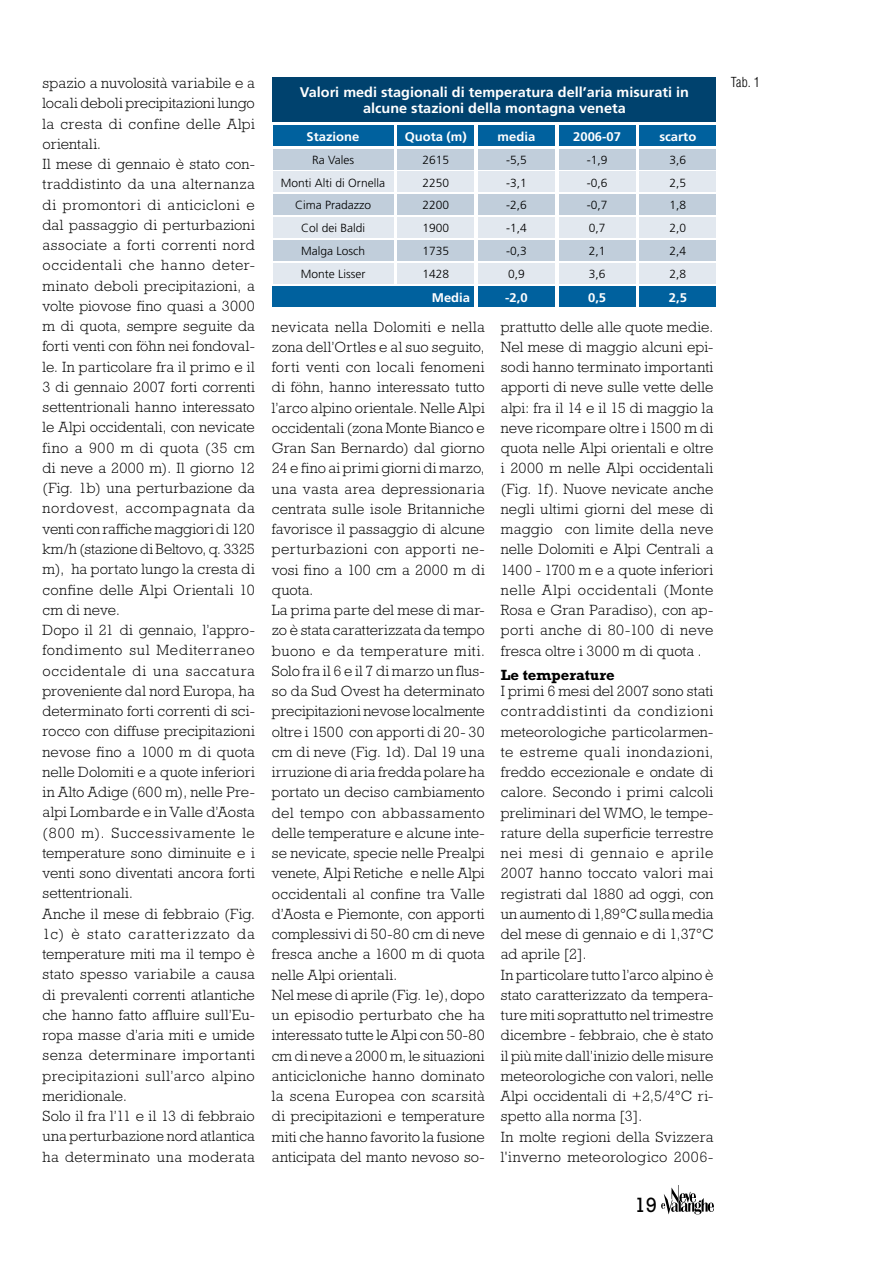
<style>
.page{position:relative;width:893px;height:1263px;background:#fff}
.page>*{position:absolute;margin:0;border:0;box-sizing:border-box;transform-origin:0 0}
.t1{font:21px "Rockwell";color:#000}
.t2{font:300 15px/20.2px "Rockwell";letter-spacing:.015em;color:#000}
.t3{font:700 15px "Rockwell";color:#000}
.t4{font:700 13.95px/16.8px "Frutiger";color:#fff;text-align:center;scale:1.04 1}
.t5{font:300 condensed 13.5px "Helvetica";color:#000}
.t6{font:700 12.6px "Frutiger";color:#fff;scale:1.04 1}
.t7{font:300 11.85px/22.8px "Frutiger";color:#000;text-align:justify}
</style>
<div class="page">
<svg style="left:661px;top:1185px;width:53px;height:29px"></svg>
<div style="left:273px;top:125px;width:120px;height:21px;background:#00619e"></div>
<div style="left:273px;top:286px;width:201px;height:21px;background:#00619e"></div>
<div style="left:273px;top:149px;width:120px;height:20px;background:#c1cedb"></div>
<div style="left:273px;top:172px;width:120px;height:20px;background:#e2e8ef"></div>
<div style="left:273px;top:194px;width:120px;height:21px;background:#c1cedb"></div>
<div style="left:273px;top:217px;width:120px;height:21px;background:#e2e8ef"></div>
<div style="left:273px;top:240px;width:120px;height:21px;background:#c1cedb"></div>
<div style="left:273px;top:263px;width:120px;height:21px;background:#e2e8ef"></div>
<div style="left:397px;top:125px;width:77px;height:21px;background:#00619e"></div>
<div style="left:397px;top:149px;width:77px;height:20px;background:#c1cedb"></div>
<div style="left:397px;top:172px;width:77px;height:20px;background:#e2e8ef"></div>
<div style="left:397px;top:194px;width:77px;height:21px;background:#c1cedb"></div>
<div style="left:397px;top:217px;width:77px;height:21px;background:#e2e8ef"></div>
<div style="left:397px;top:240px;width:77px;height:21px;background:#c1cedb"></div>
<div style="left:397px;top:263px;width:77px;height:21px;background:#e2e8ef"></div>
<div style="left:478px;top:125px;width:77px;height:21px;background:#00619e"></div>
<div style="left:478px;top:286px;width:77px;height:21px;background:#00619e"></div>
<div style="left:478px;top:149px;width:77px;height:20px;background:#c1cedb"></div>
<div style="left:478px;top:172px;width:77px;height:20px;background:#e2e8ef"></div>
<div style="left:478px;top:194px;width:77px;height:21px;background:#c1cedb"></div>
<div style="left:478px;top:217px;width:77px;height:21px;background:#e2e8ef"></div>
<div style="left:478px;top:240px;width:77px;height:21px;background:#c1cedb"></div>
<div style="left:478px;top:263px;width:77px;height:21px;background:#e2e8ef"></div>
<div style="left:559px;top:125px;width:77px;height:21px;background:#00619e"></div>
<div style="left:559px;top:286px;width:77px;height:21px;background:#00619e"></div>
<div style="left:559px;top:149px;width:77px;height:20px;background:#c1cedb"></div>
<div style="left:559px;top:172px;width:77px;height:20px;background:#e2e8ef"></div>
<div style="left:559px;top:194px;width:77px;height:21px;background:#c1cedb"></div>
<div style="left:559px;top:217px;width:77px;height:21px;background:#e2e8ef"></div>
<div style="left:559px;top:240px;width:77px;height:21px;background:#c1cedb"></div>
<div style="left:559px;top:263px;width:77px;height:21px;background:#e2e8ef"></div>
<div style="left:639px;top:125px;width:77px;height:21px;background:#00619e"></div>
<div style="left:639px;top:286px;width:77px;height:21px;background:#00619e"></div>
<div style="left:639px;top:149px;width:77px;height:20px;background:#c1cedb"></div>
<div style="left:639px;top:172px;width:77px;height:20px;background:#e2e8ef"></div>
<div style="left:639px;top:194px;width:77px;height:21px;background:#c1cedb"></div>
<div style="left:639px;top:217px;width:77px;height:21px;background:#e2e8ef"></div>
<div style="left:639px;top:240px;width:77px;height:21px;background:#c1cedb"></div>
<div style="left:639px;top:263px;width:77px;height:21px;background:#e2e8ef"></div>
<div style="left:273px;top:77px;width:443px;height:45px;background:#00426e"></div>
<p class="t2" style="left:43px;top:73px;width:214px">spazio a nuvolosità variabile e a locali deboli precipitazioni lungo la cresta di confine delle Alpi orientali.<br>Il mese di gennaio è stato con&shy;traddistinto da una alternanza di promontori di anticicloni e dal passaggio di perturbazioni associate a forti correnti nord occidentali che hanno deter&shy;minato deboli precipitazioni, a volte piovose fino quasi a 3000 m di quota, sempre seguite da forti venti con föhn nei fondoval&shy;le. In particolare fra il primo e il<br>3 di gennaio 2007 forti correnti settentrionali hanno interessato le Alpi occidentali, con nevicate fino a 900 m di quota (35 cm di neve a 2000 m). Il giorno 12 (Fig. 1b) una perturbazione da nordovest, accompagnata da venti con raffiche maggiori di 120 km/h (stazione di Beltovo, q. 3325 m), ha portato lungo la cresta di confine delle Alpi Orientali 10 cm di neve.<br>Dopo il 21 di gennaio, l’appro&shy;fondimento sul Mediterraneo occidentale di una saccatura proveniente dal nord Europa, ha determinato forti correnti di sci&shy;rocco con diffuse precipitazioni nevose fino a 1000 m di quota nelle Dolomiti e a quote inferiori in Alto Adige (600 m), nelle Pre&shy;alpi Lombarde e in Valle d’Aosta (800 m). Successivamente le temperature sono diminuite e i venti sono diventati ancora forti settentrionali.<br>Anche il mese di febbraio (Fig.<br>1c) è stato caratterizzato da temperature miti ma il tempo è stato spesso variabile a causa di prevalenti correnti atlantiche che hanno fatto affluire sull’Eu&shy;ropa masse d’aria miti e umide senza determinare importanti precipitazioni sull’arco alpino meridionale.<br>Solo il fra l’11 e il 13 di febbraio una perturbazione nord atlantica ha determinato una moderata</p>
<p class="t4" style="left:300px;top:83px;width:375px">Valori medi stagionali di temperatura dell’aria misurati in alcune stazioni della montagna veneta</p>
<p class="t6" style="left:307px;top:129px;width:52px">Stazione</p>
<p class="t7" style="left:281px;top:148px;width:106px;text-align:center">Ra Vales<br>Monti Alti di Ornella<br>Cima Pradazzo<br>Col dei Baldi<br>Malga Losch<br>Monte Lisser</p>
<p class="t6" style="left:405px;top:129px;width:61px">Quota (m)</p>
<p class="t7" style="left:422px;top:148px;width:28px">2615<br>2250<br>2200<br>1900<br>1735<br>1428</p>
<p class="t6" style="left:432px;top:290px;width:38px">Media</p>
<p class="t6" style="left:498px;top:129px;width:38px">media</p>
<p class="t7" style="left:506px;top:148px;width:22px">-5,5 -3,1 -2,6 -1,4 -0,3<br>0,9</p>
<p class="t6" style="left:505px;top:290px;width:23px">-2,0</p>
<p class="t6" style="left:573px;top:129px;width:47px">2006-07</p>
<p class="t7" style="left:587px;top:148px;width:22px;text-align:left">-1,9 -0,6 -0,7<br>0,7<br>2,1<br>3,6</p>
<p class="t6" style="left:588px;top:290px;width:19px">0,5</p>
<p class="t6" style="left:659px;top:129px;width:37px">scarto</p>
<p class="t7" style="left:669px;top:148px;width:18px">3,6<br>2,5<br>1,8<br>2,0<br>2,4<br>2,8</p>
<p class="t6" style="left:669px;top:290px;width:19px">2,5</p>
<p class="t2" style="left:272px;top:316px;width:214px">nevicata nella Dolomiti e nella zona dell’Ortles e al suo seguito, forti venti con locali fenomeni di föhn, hanno interessato tutto l’arco alpino orientale. Nelle Alpi occidentali (zona Monte Bianco e<br>Gran San Bernardo) dal giorno<br>24 e fino ai primi giorni di marzo, una vasta area depressionaria centrata sulle isole Britanniche favorisce il passaggio di alcune perturbazioni con apporti ne&shy;vosi fino a 100 cm a 2000 m di quota.<br>La prima parte del mese di mar&shy;zo è stata caratterizzata da tempo buono e da temperature miti.<br>Solo fra il 6 e il 7 di marzo un flus&shy;so da Sud Ovest ha determinato precipitazioni nevose localmente oltre i 1500 con apporti di 20- 30 cm di neve (Fig. 1d). Dal 19 una irruzione di aria fredda polare ha portato un deciso cambiamento del tempo con abbassamento delle temperature e alcune inte&shy;se nevicate, specie nelle Prealpi venete, Alpi Retiche e nelle Alpi occidentali al confine tra Valle d’Aosta e Piemonte, con apporti complessivi di 50-80 cm di neve fresca anche a 1600 m di quota nelle Alpi orientali.<br>Nel mese di aprile (Fig. 1e), dopo un episodio perturbato che ha interessato tutte le Alpi con 50-80 cm di neve a 2000 m, le situazioni anticicloniche hanno dominato la scena Europea con scarsità di precipitazioni e temperature miti che hanno favorito la fusione anticipata del manto nevoso so-</p>
<p class="t2" style="left:501px;top:316px;width:214px;text-align:justify">prattutto delle alle quote medie.<br>Nel mese di maggio alcuni epi&shy;sodi hanno terminato importanti apporti di neve sulle vette delle alpi: fra il 14 e il 15 di maggio la neve ricompare oltre i 1500 m di quota nelle Alpi orientali e oltre i 2000 m nelle Alpi occidentali (Fig. 1f). Nuove nevicate anche negli ultimi giorni del mese di maggio con limite della neve nelle Dolomiti e Alpi Centrali a 1400 - 1700 m e a quote inferiori nelle Alpi occidentali (Monte Rosa e Gran Paradiso), con ap&shy;porti anche di 80-100 di neve fresca oltre i 3000 m di quota .</p>
<p class="t3" style="left:501px;top:666px;width:115px">Le temperature</p>
<p class="t2" style="left:501px;top:681px;width:214px">I primi 6 mesi del 2007 sono stati contraddistinti da condizioni meteorologiche particolarmen&shy;te estreme quali inondazioni, freddo eccezionale e ondate di calore. Secondo i primi calcoli preliminari del WMO, le tempe&shy;rature della superficie terrestre nei mesi di gennaio e aprile<br>2007 hanno toccato valori mai registrati dal 1880 ad oggi, con un aumento di 1,89°C sulla media del mese di gennaio e di 1,37°C ad aprile [2].<br>In particolare tutto l’arco alpino è stato caratterizzato da tempera&shy;ture miti soprattutto nel trimestre dicembre - febbraio, che è stato il più mite dall’inizio delle misure meteorologiche con valori, nelle<br>Alpi occidentali di +2,5/4°C ri&shy;spetto alla norma [3].<br>In molte regioni della Svizzera l'inverno meteorologico 2006-</p>
<h1 class="t1" style="left:634px;top:1192px;width:24px">19</h1>
<p class="t5" style="left:731px;top:73px;width:31px">Tab. 1</p>
</div>
